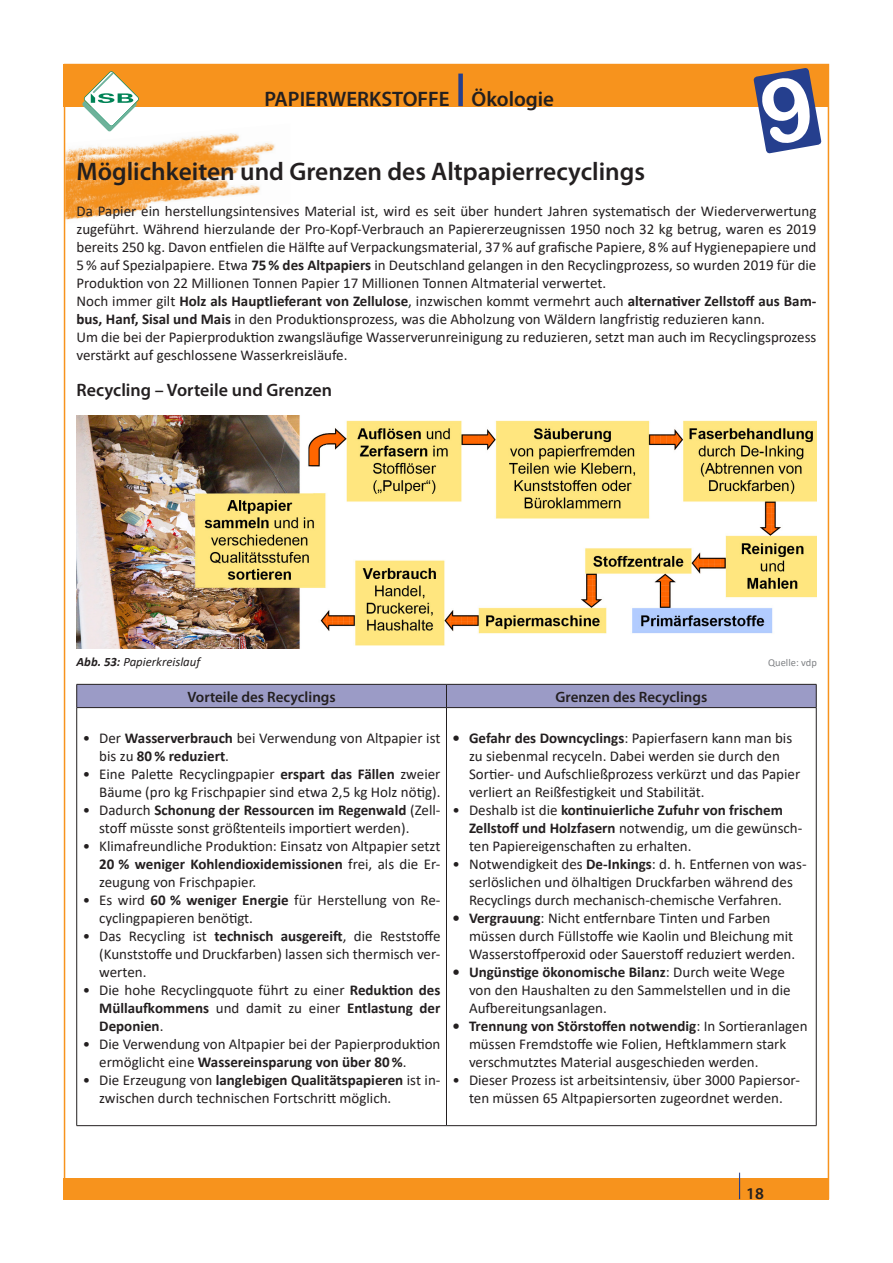
<style>
.page{position:relative;width:893px;height:1263px;background:#fff}
.page>*{position:absolute;margin:0;border:0;box-sizing:border-box;transform-origin:0 0}
.t1{font:600 25.5px "Myriad Pro";color:#231f20}
.t2{font:600 21px "Myriad Pro";color:#231f20}
.t3{font:600 18px "Myriad Pro";color:#231f20}
.t4{font:600 16.5px "Myriad Pro";color:#231f20}
.t5{font:15px/18px "Calibri";color:#231f20}
.t6{font:600 15px "Myriad Pro";color:#231f20}
.t7{font:italic 12.75px "Calibri";color:#231f20}
.t8{font:10.5px "Calibri";color:#808285}
.s1{font-weight:700}
</style>
<div class="page">
<div style="left:64px;top:1178px;width:765px;height:21px;background:#f7931d"></div>
<div style="left:64px;top:64px;width:765px;height:42px;background:#f7931d"></div>
<svg style="left:82px;top:71px;width:57px;height:52px"></svg>
<img style="left:67px;top:123px;width:208px;height:97px">
<div style="left:458px;top:74px;width:5px;height:32px;background:#253f8e"></div>
<div style="left:76px;top:684px;width:741px;height:24px;background:#9b9bc6"></div>
<hr style="left:77px;top:707px;width:369px;height:1px;background:#231f20">
<hr style="left:76px;top:708px;width:1px;height:417px;background:#231f20">
<hr style="left:446px;top:707px;width:370px;height:1px;background:#231f20">
<hr style="left:446px;top:708px;width:1px;height:417px;background:#231f20">
<hr style="left:816px;top:708px;width:1px;height:417px;background:#231f20">
<hr style="left:77px;top:1125px;width:369px;height:1px;background:#231f20">
<hr style="left:446px;top:1125px;width:370px;height:1px;background:#231f20">
<img style="left:77px;top:415px;width:739px;height:233px">
<div style="left:738px;top:1171px;width:5px;height:24px;background:#fff;opacity:.75"></div>
<div style="left:738px;top:1176px;width:5px;height:25px;background:#231f20;opacity:.75"></div>
<svg style="left:753px;top:68px;width:69px;height:86px"></svg>
<p class="t2" style="left:264px;top:86px;width:291px">PAPIERWERKSTOFFE Ökologie</p>
<p class="t1" style="left:77px;top:155px;width:570px">Möglichkeiten und Grenzen des Altpapierrecyclings</p>
<p class="t5" style="left:77px;top:201px;width:741px;text-align:justify">Da Papier ein herstellungsintensives Material ist, wird es seit über hundert Jahren systematisch der Wiederverwertung zugeführt. Während hierzulande der Pro-Kopf-Verbrauch an Papiererzeugnissen 1950 noch 32 kg betrug, waren es 2019 bereits 250 kg. Davon entfielen die Hälfte auf Verpackungsmaterial, 37 % auf grafische Papiere, 8 % auf Hygienepapiere und 5 % auf Spezialpapiere. Etwa <span class="s1">75 % des Altpapiers</span> in Deutschland gelangen in den Recyclingprozess, so wurden 2019 für die Produktion von 22 Millionen Tonnen Papier 17 Millionen Tonnen Altmaterial verwertet.</p>
<p class="t5" style="left:77px;top:291px;width:741px">Noch immer gilt <span class="s1">Holz als Hauptlieferant von Zellulose</span>, inzwischen kommt vermehrt auch <span class="s1">alternativer Zellstoff aus Bam&shy;bus, Hanf, Sisal und Mais</span> in den Produktionsprozess, was die Abholzung von Wäldern langfristig reduzieren kann.</p>
<p class="t5" style="left:77px;top:327px;width:741px">Um die bei der Papierproduktion zwangsläufige Wasserverunreinigung zu reduzieren, setzt man auch im Recyclingsprozess verstärkt auf geschlossene Wasserkreisläufe.</p>
<p class="t3" style="left:77px;top:378px;width:257px">Recycling – Vorteile und Grenzen</p>
<p class="t7" style="left:77px;top:653px;width:125px"><span class="s1">Abb. 53:</span> Papierkreislauf</p>
<p class="t8" style="left:768px;top:655px;width:50px">Quelle: vdp</p>
<p class="t6" style="left:187px;top:687px;width:150px">Vorteile des Recyclings</p>
<p class="t6" style="left:555px;top:687px;width:153px">Grenzen des Recyclings</p>
<p class="t5" style="left:99px;top:728px;width:343px;text-indent:-16px">• Der <span class="s1">Wasserverbrauch</span> bei Verwendung von Altpapier ist bis zu <span class="s1">80 % reduziert</span>.</p>
<p class="t5" style="left:83px;top:764px;width:359px;text-align:right">• Eine Palette Recyclingpapier <span class="s1">erspart das Fällen</span> zweier<br>Bäume (pro kg Frischpapier sind etwa 2,5 kg Holz nötig).</p>
<p class="t5" style="left:99px;top:800px;width:343px;text-indent:-16px">• Dadurch <span class="s1">Schonung der Ressourcen im Regenwald</span> (Zell&shy;stoff müsste sonst größtenteils importiert werden).</p>
<p class="t5" style="left:99px;top:836px;width:343px;text-align:justify;text-indent:-16px">• Klimafreundliche Produktion: Einsatz von Altpapier setzt <span class="s1">20 % weniger Kohlendioxidemissionen</span> frei, als die Er&shy;zeugung von Frischpapier.</p>
<p class="t5" style="left:99px;top:890px;width:343px;text-indent:-16px">• Es wird <span class="s1">60 % weniger Energie</span> für Herstellung von Re&shy;cyclingpapieren benötigt.</p>
<p class="t5" style="left:99px;top:926px;width:343px;text-align:justify;text-indent:-16px">• Das Recycling ist <span class="s1">technisch ausgereift</span>, die Reststoffe (Kunststoffe und Druckfarben) lassen sich thermisch ver&shy;werten.</p>
<p class="t5" style="left:99px;top:980px;width:343px;text-align:justify;text-indent:-16px">• Die hohe Recyclingquote führt zu einer <span class="s1">Reduktion des Müllaufkommens</span> und damit zu einer <span class="s1">Entlastung der Deponien</span>.</p>
<p class="t5" style="left:99px;top:1034px;width:343px;text-indent:-16px">• Die Verwendung von Altpapier bei der Papierproduktion ermöglicht eine <span class="s1">Wassereinsparung von über 80%</span>.</p>
<p class="t5" style="left:99px;top:1070px;width:343px;text-indent:-17px">• Die Erzeugung von <span class="s1">langlebigen Qualitätspapieren</span> ist in&shy;zwischen durch technischen Fortschritt möglich.</p>
<p class="t5" style="left:469px;top:728px;width:333px;text-indent:-16px"><span class="s1">• Gefahr des Downcyclings</span>: Papierfasern kann man bis zu siebenmal recyceln. Dabei werden sie durch den Sortier- und Aufschließprozess verkürzt und das Papier verliert an Reißfestigkeit und Stabilität.</p>
<p class="t5" style="left:469px;top:800px;width:335px;text-indent:-16px">• Deshalb ist die <span class="s1">kontinuierliche Zufuhr von frischem<br>Zellstoff und Holzfasern</span> notwendig, um die gewünsch&shy;ten Papiereigenschaften zu erhalten.</p>
<p class="t5" style="left:452px;top:854px;width:356px;text-align:center">• Notwendigkeit des <span class="s1">De-Inkings</span>: d. h. Entfernen von was&shy;serlöslichen und ölhaltigen Druckfarben während des<br>Recyclings durch mechanisch-chemische Verfahren.</p>
<p class="t5" style="left:469px;top:908px;width:328px;text-indent:-16px"><span class="s1">• Vergrauung</span>: Nicht entfernbare Tinten und Farben müssen durch Füllstoffe wie Kaolin und Bleichung mit<br>Wasserstoffperoxid oder Sauerstoff reduziert werden.</p>
<p class="t5" style="left:469px;top:962px;width:323px;text-indent:-16px"><span class="s1">• Ungünstige ökonomische Bilanz</span>: Durch weite Wege von den Haushalten zu den Sammelstellen und in die<br>Aufbereitungsanlagen.</p>
<p class="t5" style="left:469px;top:1016px;width:340px;text-indent:-16px"><span class="s1">• Trennung von Störstoffen notwendig</span>: In Sortieranlagen müssen Fremdstoffe wie Folien, Heftklammern stark verschmutztes Material ausgeschieden werden.</p>
<p class="t5" style="left:452px;top:1070px;width:349px;text-align:center">• Dieser Prozess ist arbeitsintensiv, über 3000 Papiersor&shy;ten müssen 65 Altpapiersorten zugeordnet werden.</p>
<p class="t4" style="left:746px;top:1183px;width:19px">18</p>
</div>
